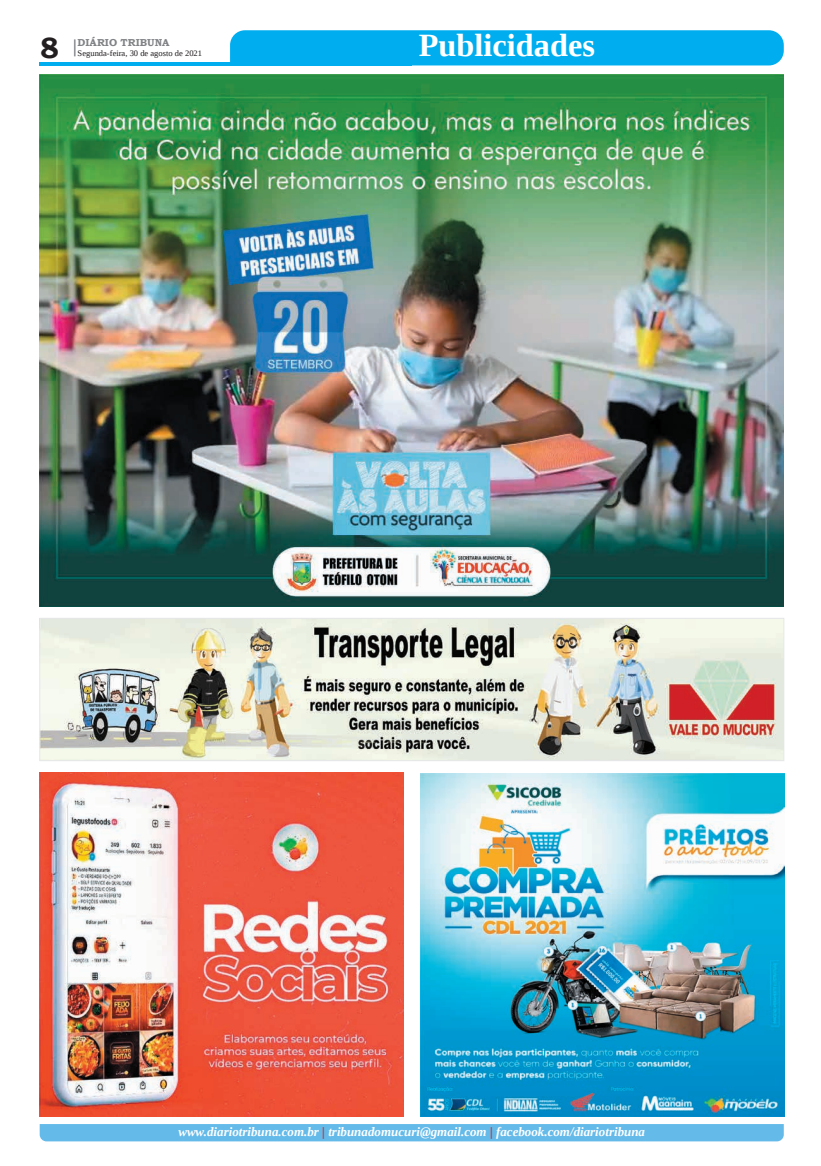
<style>
.page{position:relative;width:821px;height:1166px;background:#fff}
.page>*{position:absolute;margin:0;border:0;box-sizing:border-box;transform-origin:0 0}
.t1{font:700 32.38px "Liberation Serif";color:#fff}
.t2{font:700 29.31px "Bookman Old Style";color:#231f20}
.t3{font:italic 700 12.95px "Liberation Serif";color:#fff}
.t4{font:700 10.06px "Bookman Old Style";color:#808285}
.t5{font:8.4px "Liberation Serif";color:#231f20}
.s1{color:#ee1d23}
</style>
<div class="page">
<svg style="left:74px;top:39px;width:2px;height:17px"></svg>
<hr style="left:40px;top:62px;width:372px;height:3px;background:#00aeef">
<div style="left:230px;top:30px;width:554px;height:35px;background:#00aeef"></div>
<div style="left:40px;top:1124px;width:744px;height:17px;background:#64bae9"></div>
<img style="left:42px;top:620px;width:740px;height:139px">
<div style="left:40px;top:618px;width:744px;height:143px;border:1px solid #e6e7e9"></div>
<img style="left:40px;top:773px;width:363px;height:343px">
<img style="left:421px;top:773px;width:363px;height:343px">
<img style="left:40px;top:74px;width:744px;height:533px">
<h2 class="t2" style="left:40px;top:27px;width:21px">8</h2>
<p class="t4" style="left:78px;top:35px;width:93px">DIÁRIO TRIBUNA</p>
<p class="t5" style="left:78px;top:48px;width:126px">Segunda-feira, 30 de agosto de 2021</p>
<h1 class="t1" style="left:419px;top:24px;width:178px">Publicidades</h1>
<p class="t3" style="left:178px;top:1123px;width:468px">www.diariotribuna.com.br <span class="s1">|</span> tribunadomucuri@gmail.com <span class="s1">|</span> facebook.com/diariotribuna</p>
</div>
